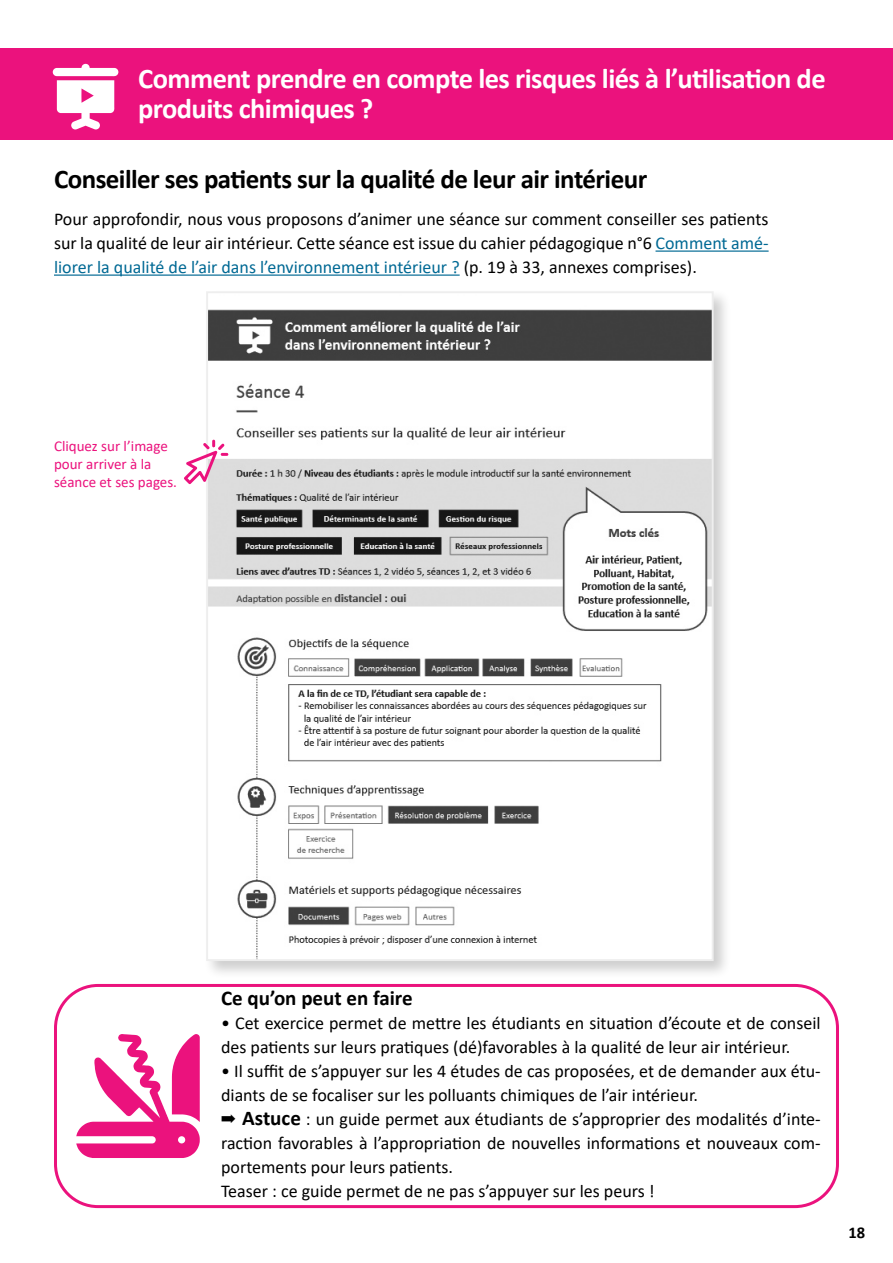
<style>
.page{position:relative;width:893px;height:1263px;background:#fff}
.page>*{position:absolute;margin:0;border:0;box-sizing:border-box;transform-origin:0 0}
.t1{font:700 28.5px/30px "Calibri";letter-spacing:-.02em;color:#fff}
.t2{font:700 27px "Calibri";letter-spacing:-.02em;color:#000}
.t3{font:700 21px "Calibri";color:#000}
.t4{font:18px/24px "Calibri";color:#000}
.t5{font:700 16.5px "Calibri";color:#000}
.t6{font:15px/18px "Calibri";color:#eb127d}
.s1{color:#006994}
.s2{font-weight:700;font-size:21px}
</style>
<div class="page">
<div style="left:203px;top:288px;width:529px;height:691px;background:#000;opacity:.2"></div>
<img style="left:209px;top:294px;width:502px;height:664px">
<div style="left:206px;top:291px;width:508px;height:670px;border:2px solid #eee"></div>
<div style="left:54px;top:984px;width:785px;height:224px;border:3px solid #eb127d;border-radius:43px"></div>
<hr style="left:655px;top:250px;width:114px;height:2px;background:#006994">
<hr style="left:54px;top:274px;width:406px;height:2px;background:#006994">
<svg style="left:184px;top:440px;width:45px;height:44px"></svg>
<svg style="left:76px;top:1034px;width:124px;height:124px"></svg>
<div style="left:0;top:48px;width:893px;height:92px;background:#eb127d"></div>
<svg style="left:53px;top:64px;width:65px;height:65px"></svg>
<h1 class="t1" style="left:138px;top:63px;width:689px">Comment prendre en compte les risques liés à l’utilisation de produits chimiques ?</h1>
<h2 class="t2" style="left:54px;top:160px;width:595px">Conseiller ses patients sur la qualité de leur air intérieur</h2>
<p class="t4" style="left:54px;top:207px;width:716px;text-align:justify">Pour approfondir, nous vous proposons d’animer une séance sur comment conseiller ses patients sur la qualité de leur air intérieur. Cette séance est issue du cahier pédagogique n°6 <span class="s1">Comment amé&shy;liorer la qualité de l’air dans l’environnement intérieur ?</span> (p. 19 à 33, annexes comprises).</p>
<p class="t6" style="left:54px;top:437px;width:125px">Cliquez sur l’image pour arriver à la séance et ses pages.</p>
<p class="t3" style="left:221px;top:983px;width:193px">Ce qu’on peut en faire</p>
<p class="t4" style="left:221px;top:1010px;width:601px">• Cet exercice permet de mettre les étudiants en situation d’écoute et de conseil des patients sur leurs pratiques (dé)favorables à la qualité de leur air intérieur.</p>
<p class="t4" style="left:221px;top:1058px;width:601px">• Il suffit de s’appuyer sur les 4 études de cas proposées, et de demander aux étu&shy;diants de se focaliser sur les polluants chimiques de l’air intérieur.</p>
<p class="t4" style="left:221px;top:1106px;width:601px;text-indent:21px"><span class="s2">Astuce</span> : un guide permet aux étudiants de s’approprier des modalités d’inte&shy;raction favorables à l’appropriation de nouvelles informations et nouveaux com&shy;portements pour leurs patients.<br>Teaser : ce guide permet de ne pas s’appuyer sur les peurs !</p>
<p class="t5" style="left:848px;top:1221px;width:18px">18</p>
</div>
